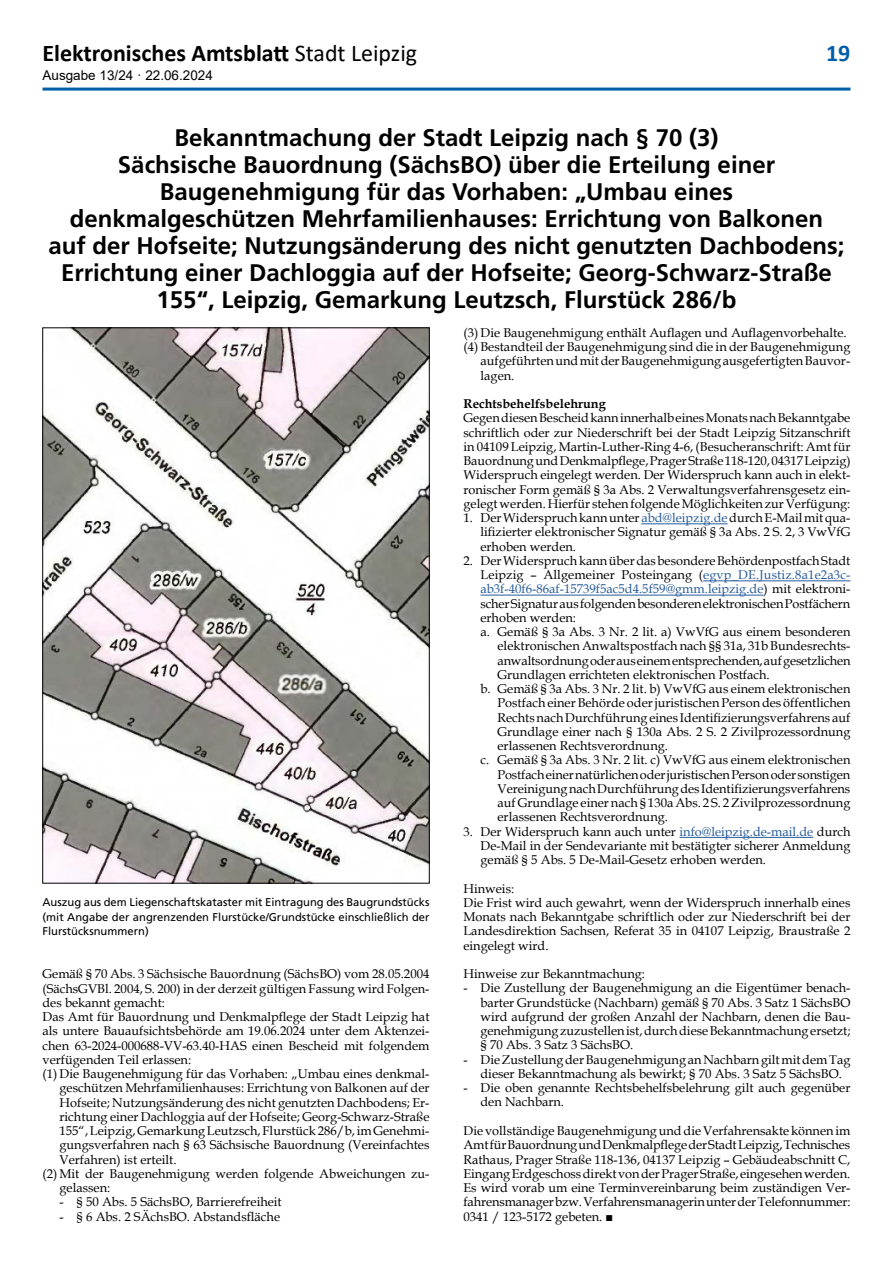
<style>
.page{position:relative;width:893px;height:1263px;background:#fff}
.page>*{position:absolute;margin:0;border:0;box-sizing:border-box;transform-origin:0 0}
.H2___16_18_Überschrift{font:700 24px/27px "Frutiger LT Pro";color:#000;text-align:center}
.t1{font:700 24px "Calibri";color:#000}
.t2{font:700 24px "Calibri";color:#005da9}
.t3{font:13.5px "Arial";color:#000}
.P___Fließtext_8_5_9_5_Einzug_4{font:12.75px/14.2px "Book Antiqua";color:#000;text-align:justify}
.P___Fließtext_8_5_9_5{font:12.75px/14.2px "Book Antiqua";color:#000;text-align:justify}
.P___Fließtext_8_5_9_5_Einzug_8{font:12.75px/14.2px "Book Antiqua";color:#000;text-align:justify}
.P___Fließtext_8_5_9_5__bold{font:700 12.75px "Book Antiqua";color:#000}
.Caption_Bildunterschrift_7_5_9_5{font:11.25px/14.2px "Frutiger LT Pro";color:#000;text-align:justify}
.s1{font-weight:400}
.s2{color:#275b9b}
</style>
<div class="page">
<hr style="left:43px;top:88px;width:807px;height:3px;background:#005da9">
<hr style="left:641px;top:523px;width:86px;height:1px;background:#275b9b">
<hr style="left:703px;top:580px;width:147px;height:1px;background:#275b9b">
<hr style="left:480px;top:595px;width:283px;height:1px;background:#275b9b">
<hr style="left:680px;top:837px;width:133px;height:1px;background:#275b9b">
<img style="left:45px;top:330px;width:382px;height:551px">
<h1 class="t1" style="left:43px;top:36px;width:376px">Elektronisches Amtsblatt <span class="s1">Stadt Leipzig</span></h1>
<p class="t3" style="left:43px;top:66px;width:172px">Ausgabe 13/24 · 22.06.2024</p>
<h1 class="t2" style="left:826px;top:36px;width:26px">19</h1>
<h2 class="H2___16_18_Überschrift" style="left:174px;top:124px;width:546px">Bekanntmachung der Stadt Leipzig nach § 70 (3)</h2>
<h2 class="H2___16_18_Überschrift" style="left:118px;top:151px;width:658px">Sächsische Bauordnung (SächsBO) über die Erteilung einer</h2>
<h2 class="H2___16_18_Überschrift" style="left:48px;top:178px;width:798px">Baugenehmigung für das Vorhaben: „Umbau eines denkmalgeschützen Mehrfamilienhauses: Errichtung von Balkonen auf der Hofseite; Nutzungsänderung des nicht genutzten Dachbodens; Errichtung einer Dachloggia auf der Hofseite; Georg-Schwarz-Straße 155“, Leipzig, Gemarkung Leutzsch, Flurstück 286/b</h2>
<p class="P___Fließtext_8_5_9_5_Einzug_4" style="left:463px;top:325px;width:385px">(3) Die Baugenehmigung enthält Auflagen und Auflagenvorbehalte.</p>
<p class="P___Fließtext_8_5_9_5_Einzug_4" style="left:480px;top:339px;width:371px;text-indent:-17px">(4) Bestandteil der Baugenehmigung sind die in der Baugenehmigung aufgeführten und mit der Baugenehmigung ausgefertigten Bauvor&shy;lagen.</p>
<p class="P___Fließtext_8_5_9_5__bold" style="left:463px;top:395px;width:144px">Rechtsbehelfsbelehrung</p>
<p class="P___Fließtext_8_5_9_5" style="left:463px;top:411px;width:389px">Gegen diesen Bescheid kann innerhalb eines Monats nach Bekanntgabe schriftlich oder zur Niederschrift bei der Stadt Leipzig Sitzanschrift in 04109 Leipzig, Martin-Luther-Ring 4-6, (Besucheranschrift: Amt für Bauordnung und Denkmalpflege, Prager Straße 118-120, 04317 Leipzig)<br>Widerspruch eingelegt werden. Der Widerspruch kann auch in elekt&shy;ronischer Form gemäß § 3a Abs. 2 Verwaltungsverfahrensgesetz ein&shy;gelegt werden. Hierfür stehen folgende Möglichkeiten zur Verfügung:</p>
<p class="P___Fließtext_8_5_9_5_Einzug_4" style="left:480px;top:510px;width:371px;text-indent:-17px">1. Der Widerspruch kann unter <span class="s2">abd@leipzig.de</span> durch E-Mail mit qua&shy;lifizierter elektronischer Signatur gemäß § 3a Abs. 2 S. 2, 3 VwVfG erhoben werden.</p>
<p class="P___Fließtext_8_5_9_5_Einzug_4" style="left:480px;top:553px;width:371px;text-indent:-17px">2. Der Widerspruch kann über das besondere Behördenpostfach Stadt Leipzig – Allgemeiner Posteingang (<span class="s2">egvp_DE.Justiz.8a1e2a3c&shy;ab3f-40f6-86af-15739f5ac5d4.5f59@gmm.leipzig.de</span>) mit elektroni&shy;scher Signatur aus folgenden besonderen elektronischen Postfächern erhoben werden:</p>
<p class="P___Fließtext_8_5_9_5_Einzug_8" style="left:497px;top:624px;width:355px;text-indent:-17px">a. Gemäß § 3a Abs. 3 Nr. 2 lit. a) VwVfG aus einem besonderen elektronischen Anwaltspostfach nach §§ 31a, 31b Bundesrechts&shy;anwaltsordnung oder aus einem entsprechenden, auf gesetzlichen Grundlagen errichteten elektronischen Postfach.</p>
<p class="P___Fließtext_8_5_9_5_Einzug_8" style="left:497px;top:681px;width:354px;text-indent:-17px">b. Gemäß § 3a Abs. 3 Nr. 2 lit. b) VwVfG aus einem elektronischen Postfach einer Behörde oder juristischen Person des öffentlichen Rechts nach Durchführung eines Identifizierungsverfahrens auf Grundlage einer nach § 130a Abs. 2 S. 2 Zivilprozessordnung erlassenen Rechtsverordnung.</p>
<p class="P___Fließtext_8_5_9_5_Einzug_8" style="left:497px;top:753px;width:354px;text-indent:-17px">c. Gemäß § 3a Abs. 3 Nr. 2 lit. c) VwVfG aus einem elektronischen Postfach einer natürlichen oder juristischen Person oder sonstigen Vereinigung nach Durchführung des Identifizierungsverfahrens auf Grundlage einer nach § 130a Abs. 2 S. 2 Zivilprozessordnung erlassenen Rechtsverordnung.</p>
<p class="P___Fließtext_8_5_9_5_Einzug_4" style="left:480px;top:824px;width:371px;text-indent:-17px">3. Der Widerspruch kann auch unter <span class="s2">info@leipzig.de-mail.de</span> durch De-Mail in der Sendevariante mit bestätigter sicherer Anmeldung gemäß § 5 Abs. 5 De-Mail-Gesetz erhoben werden.</p>
<p class="P___Fließtext_8_5_9_5" style="left:463px;top:881px;width:52px">Hinweis:</p>
<p class="P___Fließtext_8_5_9_5" style="left:463px;top:895px;width:388px">Die Frist wird auch gewahrt, wenn der Widerspruch innerhalb eines Monats nach Bekanntgabe schriftlich oder zur Niederschrift bei der Landesdirektion Sachsen, Referat 35 in 04107 Leipzig, Braustraße 2 eingelegt wird.</p>
<p class="P___Fließtext_8_5_9_5" style="left:463px;top:966px;width:183px">Hinweise zur Bekanntmachung:</p>
<p class="P___Fließtext_8_5_9_5_Einzug_4" style="left:480px;top:981px;width:372px;text-indent:-17px">- Die Zustellung der Baugenehmigung an die Eigentümer benach&shy;barter Grundstücke (Nachbarn) gemäß § 70 Abs. 3 Satz 1 SächsBO wird aufgrund der großen Anzahl der Nachbarn, denen die Bau&shy;genehmigung zuzustellen ist, durch diese Bekanntmachung ersetzt; § 70 Abs. 3 Satz 3 SächsBO.</p>
<p class="P___Fließtext_8_5_9_5_Einzug_4" style="left:480px;top:1052px;width:371px;text-indent:-17px">- Die Zustellung der Baugenehmigung an Nachbarn gilt mit dem Tag dieser Bekanntmachung als bewirkt; § 70 Abs. 3 Satz 5 SächsBO.</p>
<p class="P___Fließtext_8_5_9_5_Einzug_4" style="left:480px;top:1080px;width:371px;text-indent:-17px">- Die oben genannte Rechtsbehelfsbelehrung gilt auch gegenüber den Nachbarn.</p>
<p class="P___Fließtext_8_5_9_5" style="left:463px;top:1123px;width:388px">Die vollständige Baugenehmigung und die Verfahrensakte können im Amt für Bauordnung und Denkmalpflege der Stadt Leipzig, Technisches Rathaus, Prager Straße 118-136, 04137 Leipzig – Gebäudeabschnitt C, Eingang Erdgeschoss direkt von der Prager Straße, eingesehen werden.</p>
<p class="P___Fließtext_8_5_9_5" style="left:463px;top:1180px;width:389px">Es wird vorab um eine Terminvereinbarung beim zuständigen Ver&shy;fahrensmanager bzw. Verfahrensmanagerin unter der Telefonnummer:<br>0341 / 123-5172 gebeten. ■</p>
<p class="Caption_Bildunterschrift_7_5_9_5" style="left:43px;top:895px;width:388px">Auszug aus dem Liegenschaftskataster mit Eintragung des Baugrundstücks (mit Angabe der angrenzenden Flurstücke/Grundstücke einschließlich der Flurstücksnummern)</p>
<p class="P___Fließtext_8_5_9_5" style="left:43px;top:967px;width:388px">Gemäß § 70 Abs. 3 Sächsische Bauordnung (SächsBO) vom 28.05.2004 (SächsGVBl. 2004, S. 200) in der derzeit gültigen Fassung wird Folgen&shy;des bekannt gemacht:</p>
<p class="P___Fließtext_8_5_9_5" style="left:43px;top:1009px;width:388px">Das Amt für Bauordnung und Denkmalpflege der Stadt Leipzig hat als untere Bauaufsichtsbehörde am 19.06.2024 unter dem Aktenzei&shy;chen 63-2024-000688-VV-63.40-HAS einen Bescheid mit folgendem verfügenden Teil erlassen:</p>
<p class="P___Fließtext_8_5_9_5_Einzug_4" style="left:60px;top:1066px;width:371px;text-indent:-17px">(1) Die Baugenehmigung für das Vorhaben: „Umbau eines denkmal&shy;geschützen Mehrfamilienhauses: Errichtung von Balkonen auf der Hofseite; Nutzungsänderung des nicht genutzten Dachbodens; Er&shy;richtung einer Dachloggia auf der Hofseite; Georg-Schwarz-Straße 155“, Leipzig, Gemarkung Leutzsch, Flurstück 286/b, im Genehmi&shy;gungsverfahren nach § 63 Sächsische Bauordnung (Vereinfachtes Verfahren) ist erteilt.</p>
<p class="P___Fließtext_8_5_9_5_Einzug_4" style="left:60px;top:1166px;width:371px;text-indent:-17px">(2) Mit der Baugenehmigung werden folgende Abweichungen zu&shy;gelassen:</p>
<p class="P___Fließtext_8_5_9_5_Einzug_4" style="left:60px;top:1195px;width:224px">- § 50 Abs. 5 SächsBO, Barrierefreiheit</p>
<p class="P___Fließtext_8_5_9_5_Einzug_4" style="left:60px;top:1209px;width:222px">- § 6 Abs. 2 SÄchsBO. Abstandsfläche</p>
</div>
